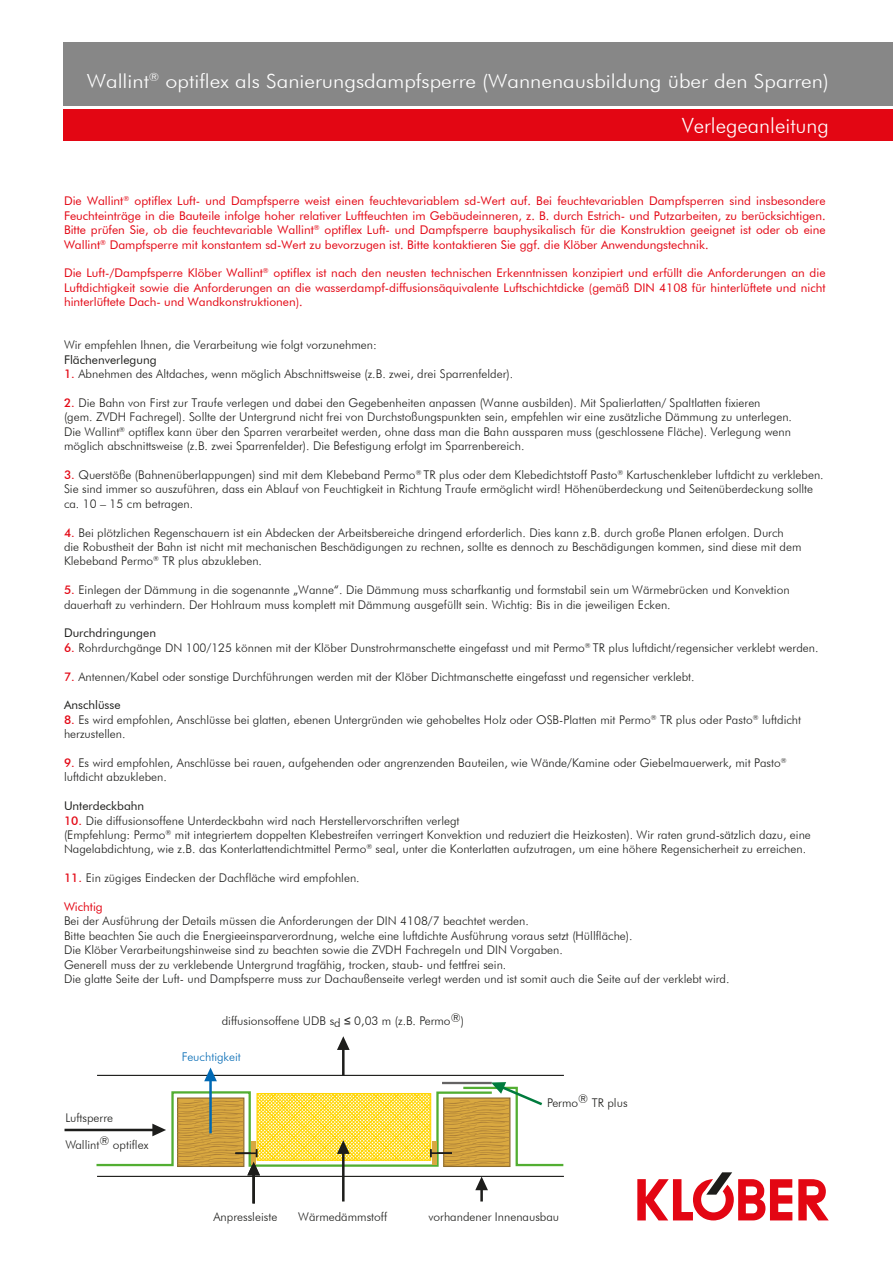
<style>
.page{position:relative;width:893px;height:1263px;background:#fff}
.page>*{position:absolute;margin:0;border:0;box-sizing:border-box;transform-origin:0 0}
.t1{font:300 21px "Futura BT";color:#fff}
.t2{font:300 19.5px "Futura BT";color:#fff;scale:1.1 1}
.t3{font:300 12px/14.4px "Futura BT";color:#1d1d1b}
.t4{font:12px/14.4px "Futura BT";color:#e30613;text-align:justify}
.t5{font:12px "Futura BT";color:#1d1d1b}
.t6{font:300 12px "Futura BT";color:#0069b4}
.s1{font-weight:500;color:#e30613}
.s2{font-family:"Arial";font-weight:400}
</style>
<div class="page">
<svg style="left:65px;top:1036px;width:499px;height:167px"></svg>
<svg style="left:798px;top:1179px;width:31px;height:41px"></svg>
<svg style="left:637px;top:1172px;width:155px;height:48px"></svg>
<div style="left:63px;top:42px;width:830px;height:64px;background:#878787"></div>
<div style="left:63px;top:109px;width:830px;height:32px;background:#e30613"></div>
<h2 class="t2" style="left:87px;top:69px;width:676px">Wallint<sup>®</sup> optiflex als Sanierungsdampfsperre (Wannenausbildung über den Sparren)</h2>
<h1 class="t1" style="left:682px;top:113px;width:148px">Verlegeanleitung</h1>
<p class="t4" style="left:64px;top:194px;width:763px">Die Wallint<sup>®</sup> optiflex Luft- und Dampfsperre weist einen feuchtevariablem sd-Wert auf. Bei feuchtevariablen Dampfsperren sind insbesondere Feuchteinträge in die Bauteile infolge hoher relativer Luftfeuchten im Gebäudeinneren, z. B. durch Estrich- und Putzarbeiten, zu berücksichtigen.<br>Bitte prüfen Sie, ob die feuchtevariable Wallint<sup>®</sup> optiflex Luft- und Dampfsperre bauphysikalisch für die Konstruktion geeignet ist oder ob eine Wallint<sup>®</sup> Dampfsperre mit konstantem sd-Wert zu bevorzugen ist. Bitte kontaktieren Sie ggf. die Klöber Anwendungstechnik.</p>
<p class="t4" style="left:64px;top:266px;width:763px">Die Luft-/Dampfsperre Klöber Wallint<sup>®</sup> optiflex ist nach den neusten technischen Erkenntnissen konzipiert und erfüllt die Anforderungen an die Luftdichtigkeit sowie die Anforderungen an die wasserdampf-diffusionsäquivalente Luftschichtdicke (gemäß DIN 4108 für hinterlüftete und nicht hinterlüftete Dach- und Wandkonstruktionen).</p>
<p class="t3" style="left:64px;top:338px;width:314px">Wir empfehlen Ihnen, die Verarbeitung wie folgt vorzunehmen:</p>
<p class="t5" style="left:64px;top:352px;width:94px">Flächenverlegung</p>
<p class="t3" style="left:64px;top:367px;width:451px"><span class="s1">1.</span> Abnehmen des Altdaches, wenn möglich Abschnittsweise (z.B. zwei, drei Sparrenfelder).</p>
<p class="t3" style="left:64px;top:395px;width:729px"><span class="s1">2.</span> Die Bahn von First zur Traufe verlegen und dabei den Gegebenheiten anpassen (Wanne ausbilden). Mit Spalierlatten/ Spaltlatten fixieren (gem. ZVDH Fachregel). Sollte der Untergrund nicht frei von Durchstoßungspunkten sein, empfehlen wir eine zusätzliche Dämmung zu unterlegen.<br>Die Wallint<sup>®</sup> optiflex kann über den Sparren verarbeitet werden, ohne dass man die Bahn aussparen muss (geschlossene Fläche). Verlegung wenn möglich abschnittsweise (z.B. zwei Sparrenfelder). Die Befestigung erfolgt im Sparrenbereich.</p>
<p class="t3" style="left:64px;top:467px;width:761px"><span class="s1">3.</span> Querstöße (Bahnenüberlappungen) sind mit dem Klebeband Permo<sup>®</sup> TR plus oder dem Klebedichtstoff Pasto<sup>®</sup> Kartuschenkleber luftdicht zu verkleben.<br>Sie sind immer so auszuführen, dass ein Ablauf von Feuchtigkeit in Richtung Traufe ermöglicht wird! Höhenüberdeckung und Seitenüberdeckung sollte ca. 10 – 15 cm betragen.</p>
<p class="t3" style="left:64px;top:525px;width:739px"><span class="s1">4.</span> Bei plötzlichen Regenschauern ist ein Abdecken der Arbeitsbereiche dringend erforderlich. Dies kann z.B. durch große Planen erfolgen. Durch die Robustheit der Bahn ist nicht mit mechanischen Beschädigungen zu rechnen, sollte es dennoch zu Beschädigungen kommen, sind diese mit dem<br>Klebeband Permo<sup>®</sup> TR plus abzukleben.</p>
<p class="t3" style="left:64px;top:583px;width:727px"><span class="s1">5.</span> Einlegen der Dämmung in die sogenannte „Wanne“. Die Dämmung muss scharfkantig und formstabil sein um Wärmebrücken und Konvektion dauerhaft zu verhindern. Der Hohlraum muss komplett mit Dämmung ausgefüllt sein. Wichtig: Bis in die jeweiligen Ecken.</p>
<p class="t5" style="left:64px;top:626px;width:94px">Durchdringungen</p>
<p class="t3" style="left:64px;top:640px;width:756px"><span class="s1">6.</span> Rohrdurchgänge DN 100/125 können mit der Klöber Dunstrohrmanschette eingefasst und mit Permo<sup>®</sup> TR plus luftdicht/regensicher verklebt werden.</p>
<p class="t3" style="left:64px;top:669px;width:632px"><span class="s1">7.</span> Antennen/Kabel oder sonstige Durchführungen werden mit der Klöber Dichtmanschette eingefasst und regensicher verklebt.</p>
<p class="t5" style="left:64px;top:698px;width:58px">Anschlüsse</p>
<p class="t3" style="left:64px;top:712px;width:739px"><span class="s1">8.</span> Es wird empfohlen, Anschlüsse bei glatten, ebenen Untergründen wie gehobeltes Holz oder OSB-Platten mit Permo<sup>®</sup> TR plus oder Pasto<sup>®</sup> luftdicht herzustellen.</p>
<p class="t3" style="left:64px;top:755px;width:724px"><span class="s1">9.</span> Es wird empfohlen, Anschlüsse bei rauen, aufgehenden oder angrenzenden Bauteilen, wie Wände/Kamine oder Giebelmauerwerk, mit Pasto<sup>® </sup>luftdicht abzukleben.</p>
<p class="t5" style="left:64px;top:799px;width:82px">Unterdeckbahn</p>
<p class="t3" style="left:64px;top:813px;width:748px"><span class="s1">10.</span> Die diffusionsoffene Unterdeckbahn wird nach Herstellervorschriften verlegt<br>(Empfehlung: Permo<sup>®</sup> mit integriertem doppelten Klebestreifen verringert Konvektion und reduziert die Heizkosten). Wir raten grund-sätzlich dazu, eine<br>Nagelabdichtung, wie z.B. das Konterlattendichtmittel Permo<sup>®</sup> seal, unter die Konterlatten aufzutragen, um eine höhere Regensicherheit zu erreichen.</p>
<p class="t3" style="left:64px;top:871px;width:297px"><span class="s1">11.</span> Ein zügiges Eindecken der Dachfläche wird empfohlen.</p>
<p class="t4" style="left:64px;top:899px;width:40px">Wichtig</p>
<p class="t3" style="left:64px;top:914px;width:667px">Bei der Ausführung der Details müssen die Anforderungen der DIN 4108/7 beachtet werden.<br>Bitte beachten Sie auch die Energieeinsparverordnung, welche eine luftdichte Ausführung voraus setzt (Hüllfläche).<br>Die Klöber Verarbeitungshinweise sind zu beachten sowie die ZVDH Fachregeln und DIN Vorgaben.<br>Generell muss der zu verklebende Untergrund tragfähig, trocken, staub- und fettfrei sein.<br>Die glatte Seite der Luft- und Dampfsperre muss zur Dachaußenseite verlegt werden und ist somit auch die Seite auf der verklebt wird.</p>
<p class="t3" style="left:222px;top:1014px;width:244px">diffusionsoffene UDB sd <span class="s2">≤</span> 0,03 m (z.B. Permo®)</p>
<p class="t6" style="left:182px;top:1049px;width:61px">Feuchtigkeit</p>
<p class="t3" style="left:65px;top:1110px;width:49px">Luftsperre</p>
<p class="t3" style="left:65px;top:1137px;width:85px">Wallint® optiflex</p>
<p class="t3" style="left:547px;top:1095px;width:82px">Permo® TR plus</p>
<p class="t3" style="left:213px;top:1209px;width:65px">Anpressleiste</p>
<p class="t3" style="left:298px;top:1209px;width:90px">Wärmedämmstoff</p>
<p class="t3" style="left:428px;top:1209px;width:132px">vorhandener Innenausbau</p>
</div>
